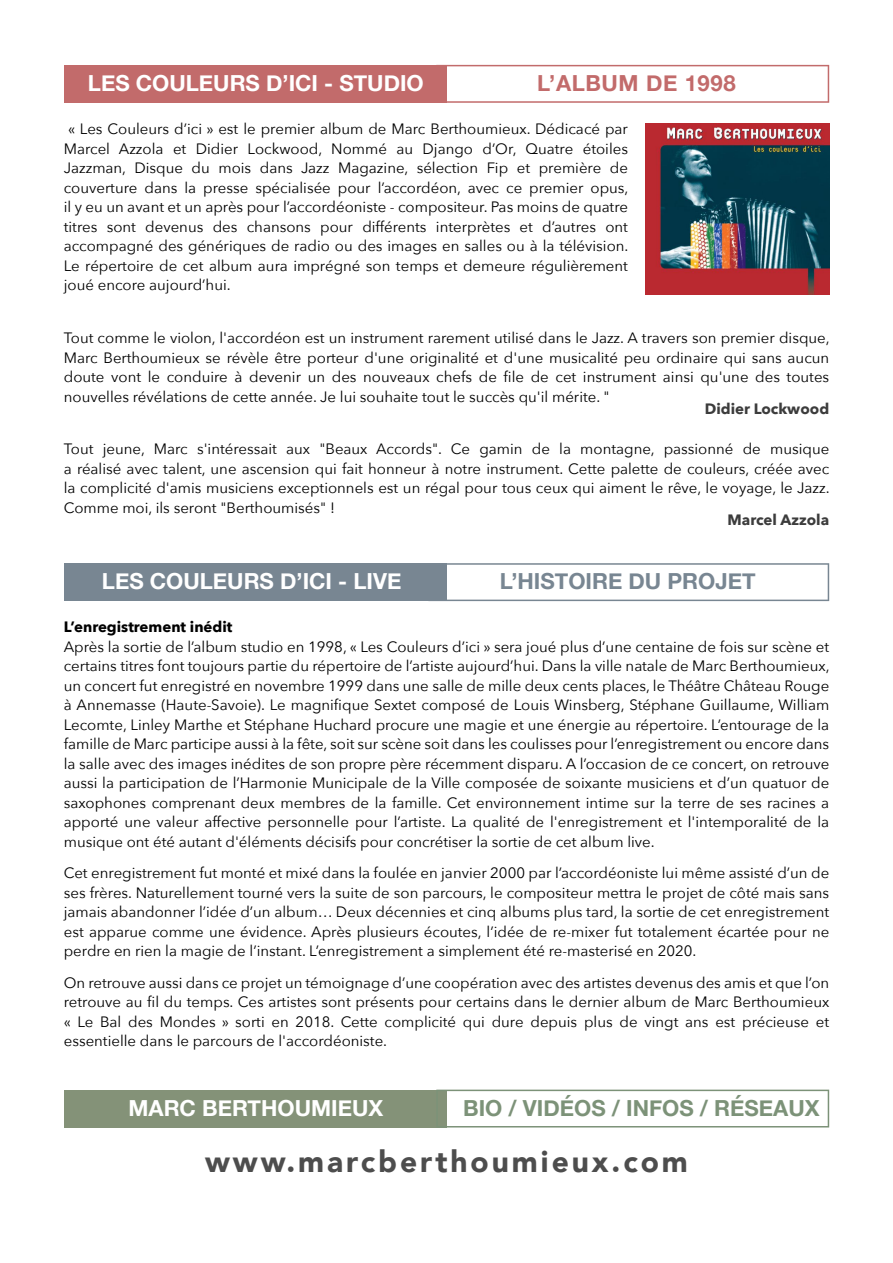
<style>
.page{position:relative;width:893px;height:1263px;background:#fff}
.page>*{position:absolute;margin:0;border:0;box-sizing:border-box;transform-origin:0 0}
.t1{font:900 29.85px "Avenir";letter-spacing:.1em;color:#4d4d4d}
.t2{font:700 22.05px "Helvetica Neue";color:#fff}
.t3{font:700 22.05px "Helvetica Neue";color:#7c9278}
.t4{font:700 22.05px "Helvetica Neue";color:#788692}
.t5{font:700 22.05px "Helvetica Neue";letter-spacing:.025em;color:#c26b6b}
.t6{font:15px/19.5px "Avenir Next";color:#000;text-align:justify}
.t7{font:700 15px "Avenir Next";color:#3c3c3c}
.t8{font:700 15px "Avenir Next";color:#000}
</style>
<div class="page">
<img style="left:646px;top:123px;width:183px;height:172px">
<div style="left:64px;top:65px;width:383px;height:38px;background:#c26b6b"></div>
<svg style="left:447px;top:65px;width:382px;height:38px"></svg>
<div style="left:64px;top:563px;width:382px;height:38px;background:#788692"></div>
<svg style="left:446px;top:563px;width:383px;height:38px"></svg>
<div style="left:64px;top:1089px;width:383px;height:38px;background:#849278"></div>
<svg style="left:436px;top:1089px;width:393px;height:38px"></svg>
<h2 class="t2" style="left:88px;top:70px;width:337px">LES COULEURS D’ICI - STUDIO</h2>
<h2 class="t5" style="left:537px;top:70px;width:200px">L’ALBUM DE 1998</h2>
<p class="t6" style="left:64px;top:120px;width:566px">« Les Couleurs d’ici » est le premier album de Marc Berthoumieux. Dédicacé par Marcel Azzola et Didier Lockwood, Nommé au Django d’Or, Quatre étoiles Jazzman, Disque du mois dans Jazz Magazine, sélection Fip et première de couverture dans la presse spécialisée pour l’accordéon, avec ce premier opus, il y eu un avant et un après pour l’accordéoniste - compositeur. Pas moins de quatre titres sont devenus des chansons pour différents interprètes et d’autres ont accompagné des génériques de radio ou des images en salles ou à la télévision.<br>Le répertoire de cet album aura imprégné son temps et demeure régulièrement joué encore aujourd’hui.</p>
<p class="t6" style="left:64px;top:329px;width:767px">Tout comme le violon, l'accordéon est un instrument rarement utilisé dans le Jazz. A travers son premier disque, Marc Berthoumieux se révèle être porteur d'une originalité et d'une musicalité peu ordinaire qui sans aucun doute vont le conduire à devenir un des nouveaux chefs de file de cet instrument ainsi qu'une des toutes nouvelles révélations de cette année. Je lui souhaite tout le succès qu'il mérite. "</p>
<p class="t7" style="left:705px;top:399px;width:126px">Didier Lockwood</p>
<p class="t6" style="left:64px;top:440px;width:767px">Tout jeune, Marc s'intéressait aux "Beaux Accords". Ce gamin de la montagne, passionné de musique a réalisé avec talent, une ascension qui fait honneur à notre instrument. Cette palette de couleurs, créée avec la complicité d'amis musiciens exceptionnels est un régal pour tous ceux qui aiment le rêve, le voyage, le Jazz.<br>Comme moi, ils seront "Berthoumisés" !</p>
<p class="t7" style="left:727px;top:510px;width:103px">Marcel Azzola</p>
<h2 class="t2" style="left:102px;top:568px;width:301px">LES COULEURS D’ICI - LIVE</h2>
<h2 class="t4" style="left:500px;top:568px;width:257px">L’HISTOIRE DU PROJET</h2>
<p class="t8" style="left:64px;top:617px;width:170px">L’enregistrement inédit</p>
<p class="t6" style="left:64px;top:637px;width:767px">Après la sortie de l’album studio en 1998, « Les Couleurs d’ici » sera joué plus d’une centaine de fois sur scène et certains titres font toujours partie du répertoire de l’artiste aujourd’hui. Dans la ville natale de Marc Berthoumieux, un concert fut enregistré en novembre 1999 dans une salle de mille deux cents places, le Théâtre Château Rouge à Annemasse (Haute-Savoie). Le magnifique Sextet composé de Louis Winsberg, Stéphane Guillaume, William Lecomte, Linley Marthe et Stéphane Huchard procure une magie et une énergie au répertoire. L’entourage de la famille de Marc participe aussi à la fête, soit sur scène soit dans les coulisses pour l’enregistrement ou encore dans la salle avec des images inédites de son propre père récemment disparu. A l’occasion de ce concert, on retrouve aussi la participation de l’Harmonie Municipale de la Ville composée de soixante musiciens et d’un quatuor de saxophones comprenant deux membres de la famille. Cet environnement intime sur la terre de ses racines a apporté une valeur affective personnelle pour l’artiste. La qualité de l'enregistrement et l'intemporalité de la musique ont été autant d'éléments décisifs pour concrétiser la sortie de cet album live.</p>
<p class="t6" style="left:64px;top:864px;width:767px">Cet enregistrement fut monté et mixé dans la foulée en janvier 2000 par l’accordéoniste lui même assisté d’un de ses frères. Naturellement tourné vers la suite de son parcours, le compositeur mettra le projet de côté mais sans jamais abandonner l’idée d’un album… Deux décennies et cinq albums plus tard, la sortie de cet enregistrement est apparue comme une évidence. Après plusieurs écoutes, l’idée de re-mixer fut totalement écartée pour ne perdre en rien la magie de l’instant. L’enregistrement a simplement été re-masterisé en 2020.</p>
<p class="t6" style="left:64px;top:973px;width:767px">On retrouve aussi dans ce projet un témoignage d’une coopération avec des artistes devenus des amis et que l’on retrouve au fil du temps. Ces artistes sont présents pour certains dans le dernier album de Marc Berthoumieux « Le Bal des Mondes » sorti en 2018. Cette complicité qui dure depuis plus de vingt ans est précieuse et essentielle dans le parcours de l'accordéoniste.</p>
<h2 class="t2" style="left:128px;top:1094px;width:256px">MARC BERTHOUMIEUX</h2>
<h2 class="t3" style="left:463px;top:1094px;width:358px">BIO / VIDÉOS / INFOS / RÉSEAUX</h2>
<h1 class="t1" style="left:205px;top:1142px;width:484px">www.marcberthoumieux.com</h1>
</div>
